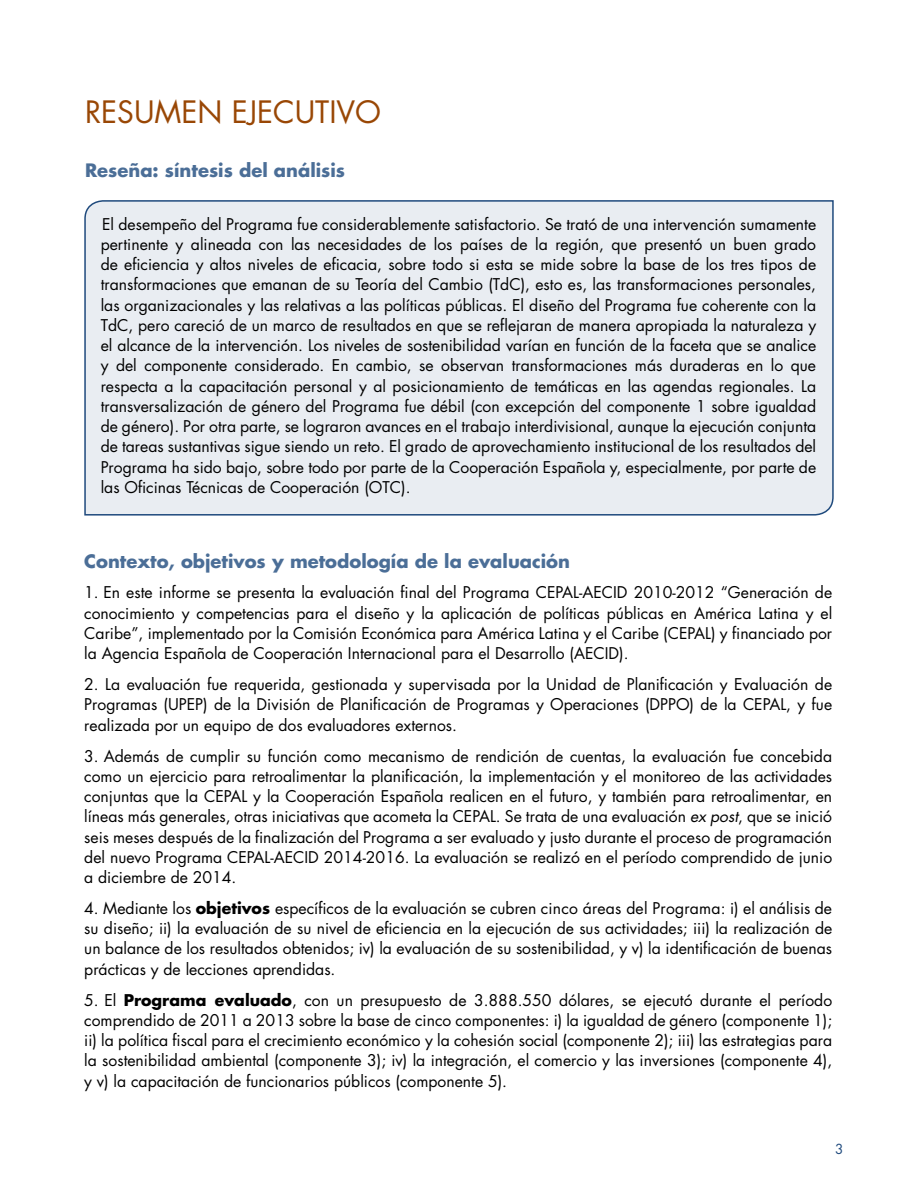
<style>
.page{position:relative;width:918px;height:1188px;background:#fff}
.page>*{position:absolute;margin:0;border:0;box-sizing:border-box;transform-origin:0 0}
.t1{font:30px "Futura Std Book 2";color:#994705}
.t2{font:700 18px "Futura Std";color:#4b6e97}
.t3{font:15.75px/20.2px "Futura Std Book 2";color:#000;text-align:justify}
.t4{font:13.5px "Futura Std Book 2";color:#1f4a7d}
.s1{font-family:"Futura Std";font-style:italic}
.s2{font-family:"Futura Std";font-weight:700}
</style>
<div class="page">
<div style="left:84px;top:200px;width:750px;height:316px;background:#e9edf2"></div>
<h1 class="t1" style="left:85px;top:92px;width:298px">RESUMEN EJECUTIVO</h1>
<p class="t2" style="left:85px;top:158px;width:262px">Reseña: síntesis del análisis</p>
<p class="t3" style="left:101px;top:214px;width:717px">El desempeño del Programa fue considerablemente satisfactorio. Se trató de una intervención sumamente pertinente y alineada con las necesidades de los países de la región, que presentó un buen grado de eficiencia y altos niveles de eficacia, sobre todo si esta se mide sobre la base de los tres tipos de transformaciones que emanan de su Teoría del Cambio (TdC), esto es, las transformaciones personales, las organizacionales y las relativas a las políticas públicas. El diseño del Programa fue coherente con la TdC, pero careció de un marco de resultados en que se reflejaran de manera apropiada la naturaleza y el alcance de la intervención. Los niveles de sostenibilidad varían en función de la faceta que se analice y del componente considerado. En cambio, se observan transformaciones más duraderas en lo que respecta a la capacitación personal y al posicionamiento de temáticas en las agendas regionales. La transversalización de género del Programa fue débil (con excepción del componente 1 sobre igualdad de género). Por otra parte, se lograron avances en el trabajo interdivisional, aunque la ejecución conjunta de tareas sustantivas sigue siendo un reto. El grado de aprovechamiento institucional de los resultados del Programa ha sido bajo, sobre todo por parte de la Cooperación Española y, especialmente, por parte de las Oficinas Técnicas de Cooperación (OTC).</p>
<p class="t2" style="left:84px;top:549px;width:487px">Contexto, objetivos y metodología de la evaluación</p>
<p class="t3" style="left:84px;top:583px;width:749px">1. En este informe se presenta la evaluación final del Programa CEPAL-AECID 2010-2012 “Generación de conocimiento y competencias para el diseño y la aplicación de políticas públicas en América Latina y el Caribe”, implementado por la Comisión Económica para América Latina y el Caribe (CEPAL) y financiado por la Agencia Española de Cooperación Internacional para el Desarrollo (AECID).</p>
<p class="t3" style="left:84px;top:674px;width:749px">2. La evaluación fue requerida, gestionada y supervisada por la Unidad de Planificación y Evaluación de Programas (UPEP) de la División de Planificación de Programas y Operaciones (DPPO) de la CEPAL, y fue realizada por un equipo de dos evaluadores externos.</p>
<p class="t3" style="left:84px;top:746px;width:749px">3. Además de cumplir su función como mecanismo de rendición de cuentas, la evaluación fue concebida como un ejercicio para retroalimentar la planificación, la implementación y el monitoreo de las actividades conjuntas que la CEPAL y la Cooperación Española realicen en el futuro, y también para retroalimentar, en líneas más generales, otras iniciativas que acometa la CEPAL. Se trata de una evaluación <span class="s1">ex post</span>, que se inició seis meses después de la finalización del Programa a ser evaluado y justo durante el proceso de programación del nuevo Programa CEPAL-AECID 2014-2016. La evaluación se realizó en el período comprendido de junio a diciembre de 2014.</p>
<p class="t3" style="left:84px;top:898px;width:749px">4. Mediante los <span class="s2">objetivos</span> específicos de la evaluación se cubren cinco áreas del Programa: i) el análisis de su diseño; ii) la evaluación de su nivel de eficiencia en la ejecución de sus actividades; iii) la realización de un balance de los resultados obtenidos; iv) la evaluación de su sostenibilidad, y v) la identificación de buenas prácticas y de lecciones aprendidas.</p>
<p class="t3" style="left:84px;top:990px;width:749px">5. El <span class="s2">Programa evaluado</span>, con un presupuesto de 3.888.550 dólares, se ejecutó durante el período comprendido de 2011 a 2013 sobre la base de cinco componentes: i) la igualdad de género (componente 1); ii) la política fiscal para el crecimiento económico y la cohesión social (componente 2); iii) las estrategias para la sostenibilidad ambiental (componente 3); iv) la integración, el comercio y las inversiones (componente 4), y v) la capacitación de funcionarios públicos (componente 5).</p>
<p class="t4" style="left:835px;top:1141px;width:10px">3</p>
</div>
